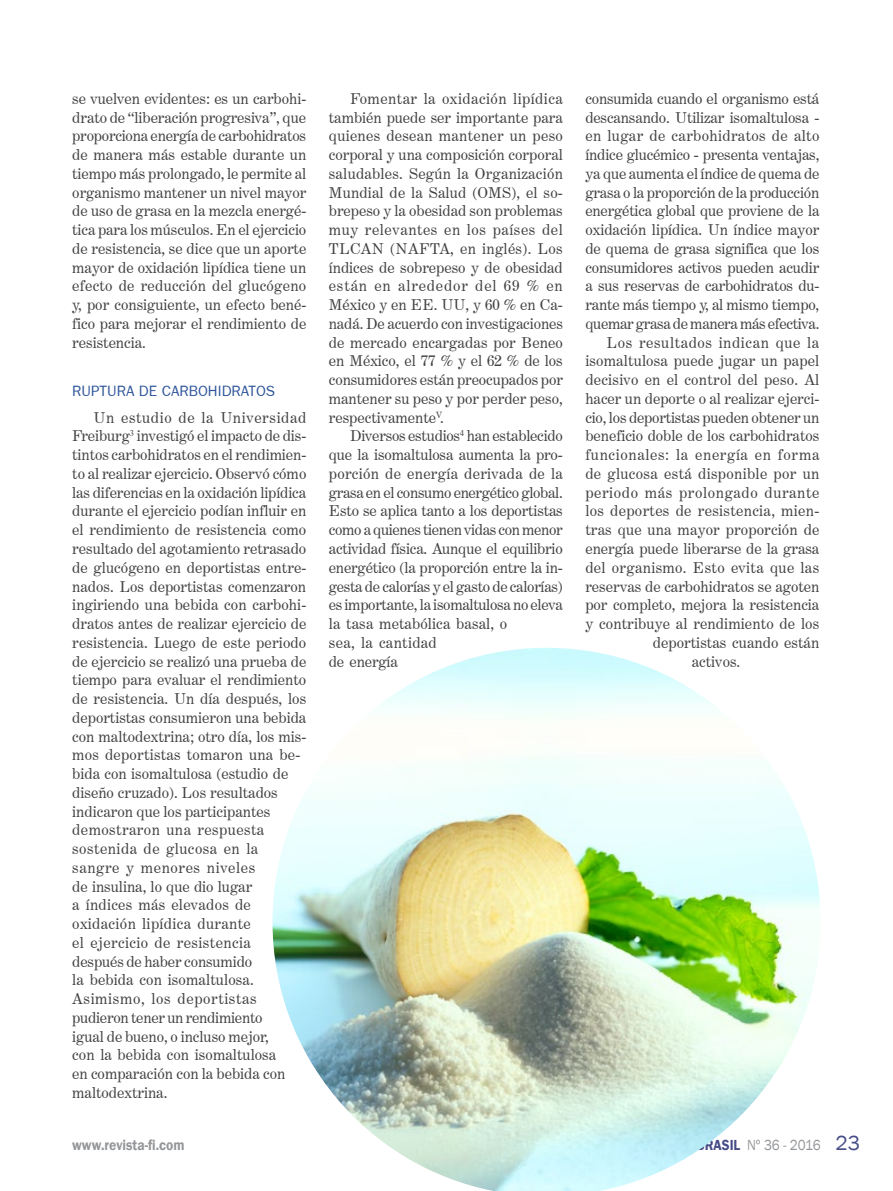
<style>
.page{position:relative;width:893px;height:1191px;background:#fff}
.page>*{position:absolute;margin:0;border:0;box-sizing:border-box;transform-origin:0 0}
.texto{font:15px/18.8px "Century Expanded BT";color:#414042;text-align:justify}
.texto-2{font:15px "Century Expanded BT";letter-spacing:.02em;color:#414042}
.texto-3{font:15px "Century Expanded BT";letter-spacing:.04em;color:#414042}
.t1{font:600 15px "Franklin Gothic";color:#464d87}
.texto-4{font:15px "Century Expanded BT";letter-spacing:.045em;color:#414042}
.texto-5{font:15px "Century Expanded BT";letter-spacing:.025em;color:#414042}
.capitulos{font:15px "Frankfurt Gothic";color:#2e559a}
.t2{font:600 15px "Franklin Gothic";color:#939598;scale:.9 1}
.s1{font-weight:400;color:#939598}
.s2{font-weight:400;font-size:21px}
</style>
<div class="page">
<img style="left:273px;top:648px;width:547px;height:543px">
<p class="texto" style="left:72px;top:89px;width:236px">se vuelven evidentes: es un carbohi&shy;drato de “liberación progresiva”, que proporciona energía de carbohidratos de manera más estable durante un tiempo más prolongado, le permite al organismo mantener un nivel mayor de uso de grasa en la mezcla energé&shy;tica para los músculos. En el ejercicio de resistencia, se dice que un aporte mayor de oxidación lipídica tiene un efecto de reducción del glucógeno y, por consiguiente, un efecto bené&shy;fico para mejorar el rendimiento de resistencia.</p>
<p class="capitulos" style="left:72px;top:382px;width:204px">RUPTURA DE CARBOHIDRATOS</p>
<p class="texto" style="left:72px;top:408px;width:236px;text-align:left;text-indent:21px">Un estudio de la Universidad<br>Freiburg<sup>3</sup> investigó el impacto de dis&shy;tintos carbohidratos en el rendimien&shy;to al realizar ejercicio. Observó cómo las diferencias en la oxidación lipídica durante el ejercicio podían influir en el rendimiento de resistencia como resultado del agotamiento retrasado de glucógeno en deportistas entre&shy;nados. Los deportistas comenzaron ingiriendo una bebida con carbohi&shy;dratos antes de realizar ejercicio de resistencia. Luego de este periodo de ejercicio se realizó una prueba de tiempo para evaluar el rendimiento de resistencia. Un día después, los deportistas consumieron una bebida con maltodextrina; otro día, los mis&shy;mos deportistas tomaron una be&shy;bida con isomaltulosa (estudio de diseño cruzado). Los resultados indicaron que los participantes demostraron una respuesta sostenida de glucosa en la sangre y menores niveles<br>de insulina, lo que dio lugar<br>a índices más elevados de oxidación lipídica durante<br>el ejercicio de resistencia<br>después de haber consumido<br>la bebida con isomaltulosa.<br>Asimismo, los deportistas pudieron tener un rendimiento<br>igual de bueno, o incluso mejor,<br>con la bebida con isomaltulosa<br>en comparación con la bebida con maltodextrina.</p>
<p class="texto" style="left:329px;top:89px;width:236px;text-indent:21px">Fomentar la oxidación lipídica también puede ser importante para quienes desean mantener un peso corporal y una composición corporal saludables. Según la Organización Mundial de la Salud (OMS), el so&shy;brepeso y la obesidad son problemas muy relevantes en los países del TLCAN (NAFTA, en inglés). Los índices de sobrepeso y de obesidad están en alrededor del 69 % en México y en EE. UU, y 60 % en Ca&shy;nadá. De acuerdo con investigaciones de mercado encargadas por Beneo en México, el 77 % y el 62 % de los consumidores están preocupados por mantener su peso y por perder peso, respectivamente<sup>V</sup>.</p>
<p class="texto" style="left:329px;top:426px;width:236px;text-align:left;text-indent:21px">Diversos estudios<sup>4</sup> han establecido que la isomaltulosa aumenta la pro&shy;porción de energía derivada de la grasa en el consumo energético global.<br>Esto se aplica tanto a los deportistas como a quienes tienen vidas con menor actividad física. Aunque el equilibrio energético (la proporción entre la in&shy;gesta de calorías y el gasto de calorías) es importante, la isomaltulosa no eleva la tasa metabólica basal, o<br>sea, la cantidad<br>de energía</p>
<p class="texto" style="left:585px;top:89px;width:236px">consumida cuando el organismo está descansando. Utilizar isomaltulosa - en lugar de carbohidratos de alto índice glucémico - presenta ventajas, ya que aumenta el índice de quema de grasa o la proporción de la producción energética global que proviene de la oxidación lipídica. Un índice mayor de quema de grasa significa que los consumidores activos pueden acudir a sus reservas de carbohidratos du&shy;rante más tiempo y, al mismo tiempo, quemar grasa de manera más efectiva.</p>
<p class="texto-3" style="left:607px;top:333px;width:214px">Los resultados indican que la</p>
<p class="texto" style="left:585px;top:351px;width:236px">isomaltulosa puede jugar un papel</p>
<p class="texto-2" style="left:585px;top:371px;width:236px">decisivo en el control del peso. Al</p>
<p class="texto" style="left:585px;top:389px;width:235px">hacer un deporte o al realizar ejerci-</p>
<p class="texto" style="left:585px;top:408px;width:236px">cio, los deportistas pueden obtener un</p>
<p class="texto" style="left:585px;top:426px;width:235px">beneficio doble de los carbohidratos</p>
<p class="texto-4" style="left:585px;top:446px;width:236px">funcionales: la energía en forma</p>
<p class="texto-5" style="left:585px;top:464px;width:236px">de glucosa está disponible por un</p>
<p class="texto-3" style="left:585px;top:483px;width:236px">periodo más prolongado durante</p>
<p class="texto-2" style="left:585px;top:502px;width:235px">los deportes de resistencia, mien-</p>
<p class="texto" style="left:585px;top:520px;width:235px">tras que una mayor proporción de</p>
<p class="texto" style="left:585px;top:539px;width:235px">energía puede liberarse de la grasa</p>
<p class="texto-2" style="left:585px;top:558px;width:235px">del organismo. Esto evita que las</p>
<p class="texto" style="left:585px;top:576px;width:235px">reservas de carbohidratos se agoten</p>
<p class="texto" style="left:585px;top:595px;width:235px">por completo, mejora la resistencia</p>
<p class="texto" style="left:585px;top:614px;width:235px">y contribuye al rendimiento de los</p>
<p class="texto" style="left:653px;top:633px;width:168px">deportistas cuando están</p>
<p class="texto" style="left:692px;top:651px;width:50px">activos.</p>
<p class="t2" style="left:72px;top:1135px;width:126px">www.revista-fi.com</p>
<p class="t1" style="left:570px;top:1135px;width:291px">FOOD INGREDIENTS BRASIL <span class="s1">Nº 36 - 2016</span> <span class="s2">23</span></p>
</div>
